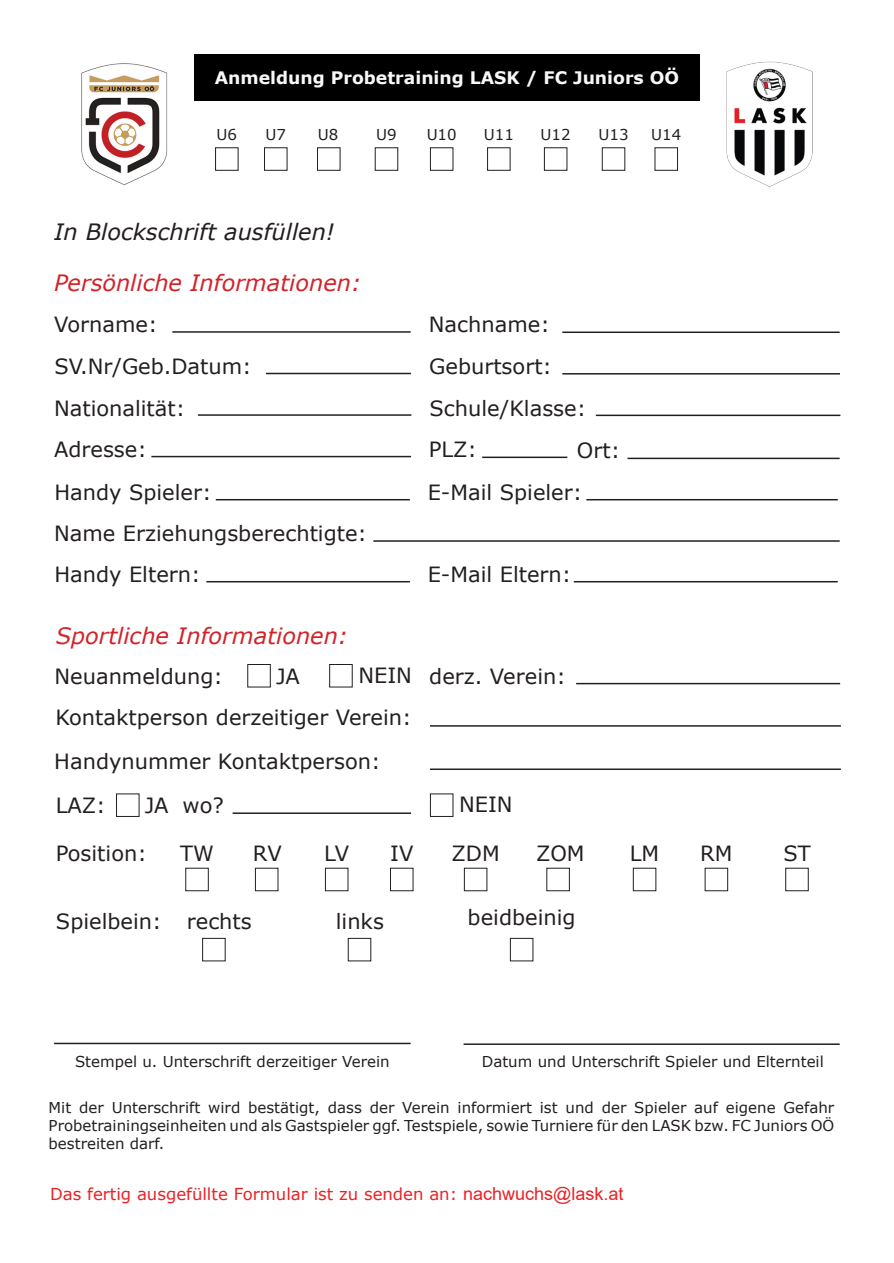
<style>
.page{position:relative;width:894px;height:1263px;background:#fff}
.page>*{position:absolute;margin:0;border:0;box-sizing:border-box;transform-origin:0 0}
.t1{font:italic 22.5px "Verdana";color:#d2232a}
.t2{font:italic 22.5px "Verdana";color:#231f20}
.t3{font:21px/40.8px "Verdana";color:#231f20}
.t4{font:700 17.25px "Verdana";color:#f9f8f8}
.t5{font:16.5px "Verdana";color:#ed2024}
.t6{font:15px/18px "Verdana";color:#231f20;text-align:justify}
.s1{font-family:"Arial";font-size:18px}
</style>
<div class="page">
<div style="left:194px;top:54px;width:505px;height:47px;background:#000"></div>
<hr style="left:172px;top:331px;width:238px;height:2px;background:#231f20">
<hr style="left:562px;top:331px;width:277px;height:2px;background:#231f20">
<hr style="left:266px;top:373px;width:145px;height:1px;background:#231f20">
<hr style="left:562px;top:373px;width:277px;height:2px;background:#231f20">
<hr style="left:198px;top:414px;width:213px;height:2px;background:#231f20">
<hr style="left:595px;top:415px;width:245px;height:1px;background:#231f20">
<hr style="left:576px;top:683px;width:263px;height:1px;background:#231f20">
<div style="left:247px;top:664px;width:23px;height:23px;border:1px solid #231f20"></div>
<div style="left:329px;top:664px;width:23px;height:23px;border:1px solid #231f20"></div>
<hr style="left:430px;top:725px;width:410px;height:2px;background:#231f20">
<hr style="left:430px;top:768px;width:410px;height:2px;background:#231f20">
<div style="left:185px;top:868px;width:24px;height:23px;border:1px solid #231f20"></div>
<div style="left:255px;top:868px;width:23px;height:23px;border:1px solid #231f20"></div>
<div style="left:325px;top:868px;width:23px;height:23px;border:1px solid #231f20"></div>
<div style="left:390px;top:868px;width:23px;height:23px;border:1px solid #231f20"></div>
<div style="left:464px;top:868px;width:23px;height:23px;border:1px solid #231f20"></div>
<div style="left:632px;top:868px;width:24px;height:23px;border:1px solid #231f20"></div>
<div style="left:785px;top:868px;width:23px;height:23px;border:1px solid #231f20"></div>
<div style="left:202px;top:938px;width:23px;height:23px;border:1px solid #231f20"></div>
<div style="left:348px;top:938px;width:23px;height:23px;border:1px solid #231f20"></div>
<div style="left:510px;top:938px;width:23px;height:23px;border:1px solid #231f20"></div>
<hr style="left:151px;top:456px;width:260px;height:1px;background:#231f20">
<hr style="left:482px;top:457px;width:85px;height:1px;background:#231f20">
<hr style="left:627px;top:458px;width:212px;height:1px;background:#231f20">
<hr style="left:216px;top:499px;width:193px;height:1px;background:#231f20">
<hr style="left:586px;top:499px;width:251px;height:1px;background:#231f20">
<hr style="left:373px;top:540px;width:466px;height:2px;background:#231f20">
<hr style="left:206px;top:581px;width:203px;height:1px;background:#231f20">
<hr style="left:573px;top:581px;width:264px;height:1px;background:#231f20">
<div style="left:116px;top:793px;width:23px;height:24px;border:1px solid #231f20"></div>
<div style="left:430px;top:793px;width:23px;height:24px;border:1px solid #231f20"></div>
<hr style="left:232px;top:812px;width:179px;height:2px;background:#231f20">
<hr style="left:54px;top:1043px;width:356px;height:1px;background:#231f20">
<hr style="left:463px;top:1043px;width:376px;height:2px;background:#231f20">
<img style="left:81px;top:63px;width:87px;height:122px">
<div style="left:215px;top:147px;width:23px;height:24px;border:1px solid #231f20"></div>
<div style="left:264px;top:147px;width:23px;height:24px;border:1px solid #231f20"></div>
<div style="left:317px;top:147px;width:23px;height:24px;border:1px solid #231f20"></div>
<div style="left:374px;top:147px;width:24px;height:24px;border:1px solid #231f20"></div>
<div style="left:430px;top:147px;width:23px;height:24px;border:1px solid #231f20"></div>
<div style="left:487px;top:147px;width:23px;height:24px;border:1px solid #231f20"></div>
<div style="left:544px;top:147px;width:23px;height:24px;border:1px solid #231f20"></div>
<div style="left:601px;top:147px;width:24px;height:24px;border:1px solid #231f20"></div>
<div style="left:654px;top:147px;width:23px;height:24px;border:1px solid #231f20"></div>
<img style="left:726px;top:61px;width:87px;height:126px">
<p class="t4" style="left:215px;top:71px;width:465px">Anmeldung Probetraining LASK / FC Juniors OÖ</p>
<p class="t6" style="left:216px;top:127px;width:22px">U6</p>
<p class="t6" style="left:265px;top:127px;width:22px">U7</p>
<p class="t6" style="left:318px;top:127px;width:22px">U8</p>
<p class="t6" style="left:376px;top:127px;width:22px">U9</p>
<p class="t6" style="left:426px;top:127px;width:32px">U10</p>
<p class="t6" style="left:483px;top:127px;width:32px">U11</p>
<p class="t6" style="left:540px;top:127px;width:32px">U12</p>
<p class="t6" style="left:598px;top:127px;width:32px">U13</p>
<p class="t6" style="left:651px;top:127px;width:32px">U14</p>
<p class="t2" style="left:54px;top:223px;width:282px">In Blockschrift ausfüllen!</p>
<p class="t1" style="left:54px;top:274px;width:308px">Persönliche Informationen:</p>
<p class="t3" style="left:54px;top:306px;width:105px">Vorname:</p>
<p class="t3" style="left:428px;top:306px;width:122px">Nachname:</p>
<p class="t3" style="left:54px;top:348px;width:199px">SV.Nr/Geb.Datum:</p>
<p class="t3" style="left:429px;top:348px;width:124px">Geburtsort:</p>
<p class="t3" style="left:54px;top:389px;width:133px">Nationalität:</p>
<p class="t3" style="left:429px;top:389px;width:158px">Schule/Klasse:</p>
<p class="t3" style="left:54px;top:431px;width:94px">Adresse:</p>
<p class="t3" style="left:428px;top:430px;width:50px">PLZ:</p>
<p class="t3" style="left:576px;top:431px;width:45px">Ort:</p>
<p class="t3" style="left:54px;top:474px;width:159px">Handy Spieler:</p>
<p class="t3" style="left:427px;top:474px;width:156px">E-Mail Spieler:</p>
<p class="t3" style="left:54px;top:515px;width:314px">Name Erziehungsberechtigte:<br>Handy Eltern:</p>
<p class="t3" style="left:427px;top:556px;width:145px">E-Mail Eltern:</p>
<p class="t1" style="left:56px;top:626px;width:294px">Sportliche Informationen:</p>
<p class="t3" style="left:55px;top:657px;width:512px;text-indent:303px">NEIN derz. Verein:<br>Kontaktperson derzeitiger Verein:</p>
<p class="t3" style="left:54px;top:657px;width:170px">Neuanmeldung:</p>
<p class="t3" style="left:276px;top:657px;width:25px">JA</p>
<p class="t3" style="left:54px;top:743px;width:328px">Handynummer Kontaktperson:</p>
<p class="t3" style="left:56px;top:787px;width:51px">LAZ:</p>
<p class="t3" style="left:145px;top:787px;width:81px">JA wo?</p>
<p class="t3" style="left:459px;top:786px;width:55px">NEIN</p>
<p class="t3" style="left:56px;top:834px;width:93px">Position:</p>
<p class="t3" style="left:180px;top:834px;width:35px">TW</p>
<p class="t3" style="left:253px;top:834px;width:30px">RV</p>
<p class="t3" style="left:324px;top:834px;width:26px">LV</p>
<p class="t3" style="left:390px;top:834px;width:25px">IV</p>
<p class="t3" style="left:451px;top:834px;width:50px">ZDM</p>
<p class="t3" style="left:536px;top:834px;width:50px">ZOM</p>
<p class="t3" style="left:629px;top:834px;width:31px">LM</p>
<p class="t3" style="left:700px;top:834px;width:34px">RM</p>
<p class="t3" style="left:783px;top:834px;width:29px">ST</p>
<p class="t3" style="left:56px;top:903px;width:197px">Spielbein: rechts</p>
<p class="t3" style="left:336px;top:903px;width:50px">links</p>
<p class="t3" style="left:467px;top:899px;width:109px">beidbeinig</p>
<p class="t6" style="left:75px;top:1054px;width:316px">Stempel u. Unterschrift derzeitiger Verein</p>
<p class="t6" style="left:481px;top:1054px;width:343px">Datum und Unterschrift Spieler und Elternteil</p>
<p class="t6" style="left:49px;top:1099px;width:786px">Mit der Unterschrift wird bestätigt, dass der Verein informiert ist und der Spieler auf eigene Gefahr Probetrainingseinheiten und als Gastspieler ggf. Testspiele, sowie Turniere für den LASK bzw. FC Juniors OÖ bestreiten darf.</p>
<p class="t5" style="left:50px;top:1187px;width:574px">Das fertig ausgefüllte Formular ist zu senden an: <span class="s1">nachwuchs@lask.at</span></p>
</div>
